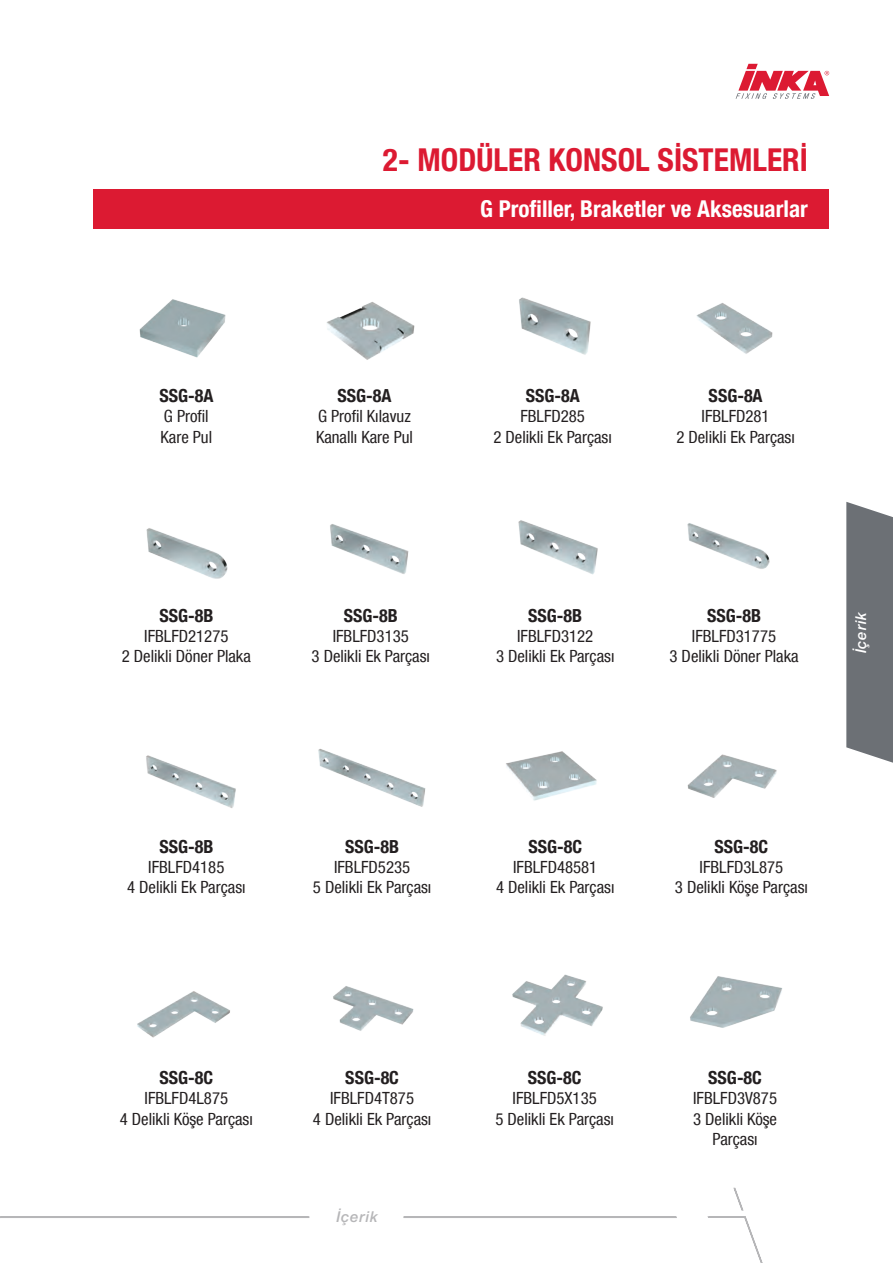
<style>
.page{position:relative;width:893px;height:1263px;background:#fff}
.page>*{position:absolute;margin:0;border:0;box-sizing:border-box;transform-origin:0 0}
.t1{font:700 condensed 31.5px "Helvetica Neue LT Com";color:#dc1a32}
.t2{font:700 condensed 23.1px "Helvetica Neue LT Com";color:#fff}
.t3{font:700 condensed 18px "Helvetica Neue LT Com";color:#231f20}
.t4{font:condensed 16.8px/20.1px "Helvetica Neue LT Com";color:#231f20;text-align:center}
.t5{font:italic 500 15px "Helvetica Neue LT Std";letter-spacing:.05em;color:#b6b6b8}
.t6{font:italic 500 15px "Helvetica Neue LT Std";color:#fff}
</style>
<div class="page">
<svg style="left:736px;top:64px;width:93px;height:35px"></svg>
<svg style="left:707px;top:1187px;width:56px;height:76px"></svg>
<div style="left:403px;top:1216px;width:274px;height:2px;border:2px solid #b6b6b8"></div>
<div style="left:0;top:1216px;width:309px;height:2px;border:2px solid #b6b6b8"></div>
<img style="left:139px;top:299px;width:87px;height:59px">
<img style="left:326px;top:302px;width:89px;height:58px">
<img style="left:519px;top:297px;width:72px;height:58px">
<img style="left:696px;top:303px;width:77px;height:51px">
<img style="left:146px;top:528px;width:82px;height:51px">
<img style="left:330px;top:524px;width:79px;height:50px">
<img style="left:518px;top:520px;width:80px;height:55px">
<img style="left:687px;top:523px;width:83px;height:46px">
<img style="left:146px;top:755px;width:90px;height:53px">
<img style="left:318px;top:749px;width:108px;height:58px">
<img style="left:506px;top:751px;width:91px;height:50px">
<img style="left:687px;top:754px;width:90px;height:44px">
<img style="left:137px;top:991px;width:93px;height:47px">
<img style="left:333px;top:986px;width:81px;height:45px">
<img style="left:512px;top:974px;width:91px;height:62px">
<img style="left:690px;top:976px;width:93px;height:52px">
<div style="left:94px;top:189px;width:735px;height:39px;background:#dc1a32"></div>
<svg style="left:846px;top:502px;width:47px;height:261px;background:#75797e"></svg>
<h1 class="t1" style="left:383px;top:141px;width:426px">2- MODÜLER KONSOL SİSTEMLERİ</h1>
<h2 class="t2" style="left:480px;top:195px;width:329px">G Profiller, Braketler ve Aksesuarlar</h2>
<p class="t3" style="left:159px;top:385px;width:55px">SSG-8A</p>
<p class="t4" style="left:161px;top:406px;width:53px;text-align:left">G Profil<br>Kare Pul</p>
<p class="t3" style="left:337px;top:385px;width:56px">SSG-8A</p>
<p class="t4" style="left:316px;top:406px;width:99px;text-align:left">G Profil Kılavuz<br>Kanallı Kare Pul</p>
<p class="t3" style="left:526px;top:385px;width:55px">SSG-8A</p>
<p class="t4" style="left:493px;top:406px;width:120px">FBLFD285<br>2 Delikli Ek Parçası</p>
<p class="t3" style="left:709px;top:385px;width:55px">SSG-8A</p>
<p class="t4" style="left:676px;top:406px;width:120px">IFBLFD281<br>2 Delikli Ek Parçası</p>
<p class="t3" style="left:159px;top:605px;width:55px">SSG-8B</p>
<p class="t4" style="left:122px;top:626px;width:131px">IFBLFD21275<br>2 Delikli Döner Plaka</p>
<p class="t3" style="left:344px;top:605px;width:55px">SSG-8B</p>
<p class="t4" style="left:312px;top:626px;width:120px">IFBLFD3135<br>3 Delikli Ek Parçası</p>
<p class="t3" style="left:528px;top:605px;width:55px">SSG-8B</p>
<p class="t4" style="left:496px;top:626px;width:120px">IFBLFD3122<br>3 Delikli Ek Parçası</p>
<p class="t3" style="left:707px;top:605px;width:55px">SSG-8B</p>
<p class="t4" style="left:669px;top:626px;width:131px">IFBLFD31775<br>3 Delikli Döner Plaka</p>
<p class="t6" style="left:852px;top:653px;width:44px;rotate:-90deg">İçerik</p>
<p class="t3" style="left:159px;top:836px;width:55px">SSG-8B</p>
<p class="t4" style="left:127px;top:857px;width:120px">IFBLFD4185<br>4 Delikli Ek Parçası</p>
<p class="t3" style="left:345px;top:836px;width:55px">SSG-8B</p>
<p class="t4" style="left:313px;top:857px;width:120px">IFBLFD5235<br>5 Delikli Ek Parçası</p>
<p class="t3" style="left:528px;top:836px;width:55px">SSG-8C</p>
<p class="t4" style="left:496px;top:857px;width:120px">IFBLFD48581<br>4 Delikli Ek Parçası</p>
<p class="t3" style="left:715px;top:836px;width:55px">SSG-8C</p>
<p class="t4" style="left:675px;top:857px;width:135px">IFBLFD3L875<br>3 Delikli Köşe Parçası</p>
<p class="t3" style="left:160px;top:1067px;width:55px">SSG-8C</p>
<p class="t4" style="left:120px;top:1088px;width:135px">IFBLFD4L875<br>4 Delikli Köşe Parçası</p>
<p class="t3" style="left:345px;top:1067px;width:55px">SSG-8C</p>
<p class="t4" style="left:313px;top:1088px;width:120px">IFBLFD4T875<br>4 Delikli Ek Parçası</p>
<p class="t5" style="left:336px;top:1208px;width:43px">İçerik</p>
<p class="t3" style="left:528px;top:1067px;width:55px">SSG-8C</p>
<p class="t4" style="left:495px;top:1088px;width:120px">IFBLFD5X135<br>5 Delikli Ek Parçası</p>
<p class="t3" style="left:708px;top:1067px;width:55px">SSG-8C</p>
<p class="t4" style="left:693px;top:1088px;width:85px">IFBLFD3V875<br>3 Delikli Köşe<br>Parçası</p>
</div>
